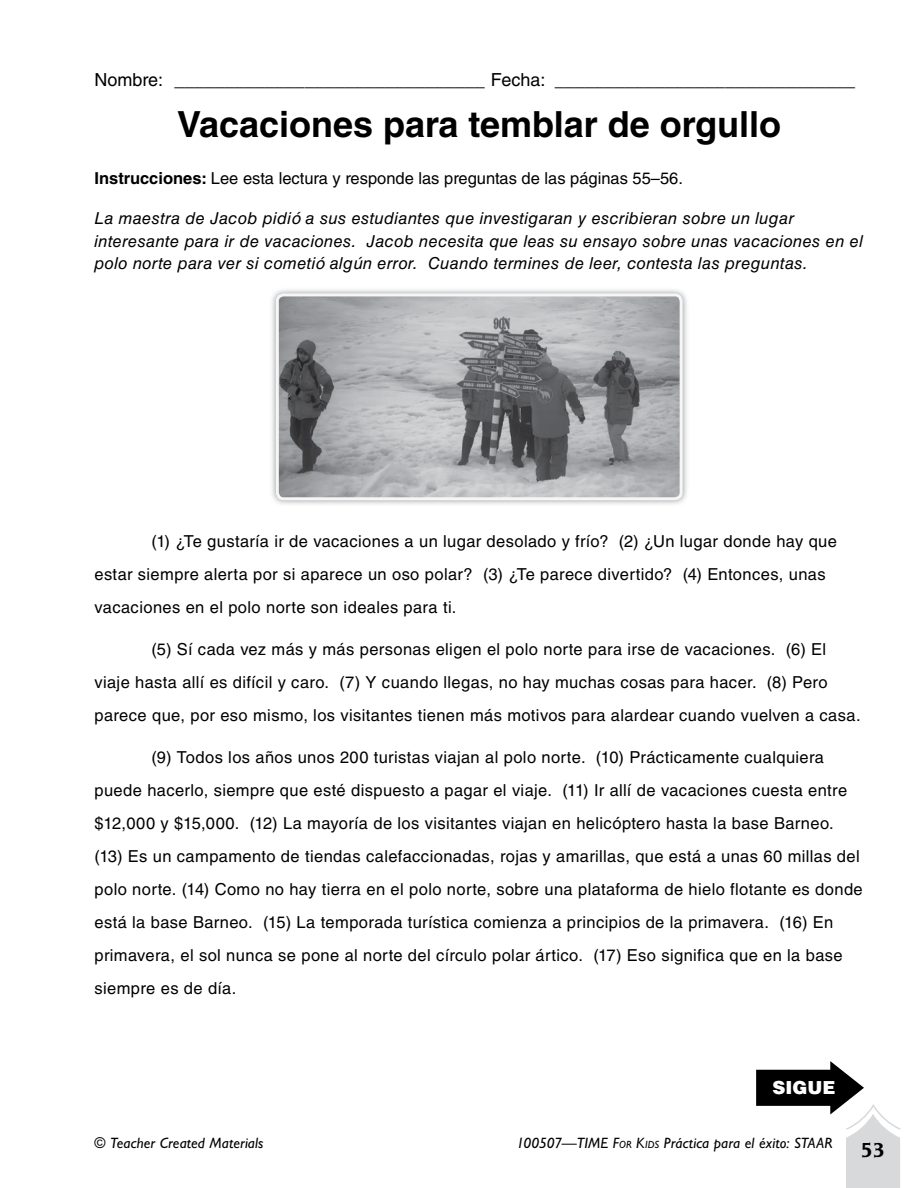
<style>
.page{position:relative;width:918px;height:1188px;background:#fff}
.page>*{position:absolute;margin:0;border:0;box-sizing:border-box;transform-origin:0 0}
.t1{font:700 36px "Helvetica LT Std";color:#000}
.t2{font:21px "Sprocket BT";color:#000}
.t3{font:18px "Helvetica LT Std";color:#000}
.t4{font:900 18px "Helvetica LT Std";color:#fff}
.t5{font:16.5px/33px "Helvetica LT Std";letter-spacing:.025em;color:#000}
.t6{font:italic 16.5px/22.5px "Helvetica LT Std";letter-spacing:.02em;color:#000}
.t7{font:16.5px "Helvetica LT Std";color:#000}
.t8{font:italic 15px "Gill Sans Std";letter-spacing:.01em;color:#000}
.s1{font-weight:700}
.s2{font-style:inherit}
.s3{font-size:10.5px}
</style>
<div class="page">
<svg style="left:271px;top:289px;width:416px;height:215px"></svg>
<img style="left:277px;top:297px;width:402px;height:202px">
<div style="left:276px;top:293px;width:407px;height:207px;border:3px solid #f6f6f6;border-radius:6px"></div>
<svg style="left:756px;top:1061px;width:145px;height:127px"></svg>
<p class="t3" style="left:94px;top:70px;width:452px">Nombre: _______________________________ Fecha:</p>
<h1 class="t1" style="left:177px;top:103px;width:605px">Vacaciones para temblar de orgullo</h1>
<p class="t7" style="left:94px;top:169px;width:587px"><span class="s1">Instrucciones:</span> Lee esta lectura y responde las preguntas de las páginas 55–56.</p>
<p class="t6" style="left:94px;top:207px;width:770px">La maestra de Jacob pidió a sus estudiantes que investigaran y escribieran sobre un lugar interesante para ir de vacaciones. Jacob necesita que leas su ensayo sobre unas vacaciones en el polo norte para ver si cometió algún error. Cuando termines de leer, contesta las preguntas.</p>
<p class="t5" style="left:94px;top:525px;width:744px;text-indent:57px">(1) ¿Te gustaría ir de vacaciones a un lugar desolado y frío? (2) ¿Un lugar donde hay que estar siempre alerta por si aparece un oso polar? (3) ¿Te parece divertido? (4) Entonces, unas vacaciones en el polo norte son ideales para ti.</p>
<p class="t5" style="left:95px;top:633px;width:765px;text-indent:57px">(5) Sí cada vez más y más personas eligen el polo norte para irse de vacaciones. (6) El viaje hasta allí es difícil y caro. (7) Y cuando llegas, no hay muchas cosas para hacer. (8) Pero parece que, por eso mismo, los visitantes tienen más motivos para alardear cuando vuelven a casa.</p>
<p class="t5" style="left:95px;top:741px;width:770px;text-indent:57px">(9) Todos los años unos 200 turistas viajan al polo norte. (10) Prácticamente cualquiera puede hacerlo, siempre que esté dispuesto a pagar el viaje. (11) Ir allí de vacaciones cuesta entre $12,000 y $15,000. (12) La mayoría de los visitantes viajan en helicóptero hasta la base Barneo. (13) Es un campamento de tiendas calefaccionadas, rojas y amarillas, que está a unas 60 millas del polo norte. (14) Como no hay tierra en el polo norte, sobre una plataforma de hielo flotante es donde está la base Barneo. (15) La temporada turística comienza a principios de la primavera. (16) En primavera, el sol nunca se pone al norte del círculo polar ártico. (17) Eso significa que en la base siempre es de día.</p>
<p class="t4" style="left:773px;top:1076px;width:64px">SIGUE</p>
<p class="t8" style="left:94px;top:1134px;width:171px">© Teacher Created Materials</p>
<p class="t8" style="left:516px;top:1134px;width:318px">100507—<span class="s2">TIME F</span><span class="s3">OR</span> <span class="s2">K</span><span class="s3">IDS</span> Práctica para el éxito: STAAR</p>
<p class="t2" style="left:861px;top:1136px;width:25px">53</p>
</div>
